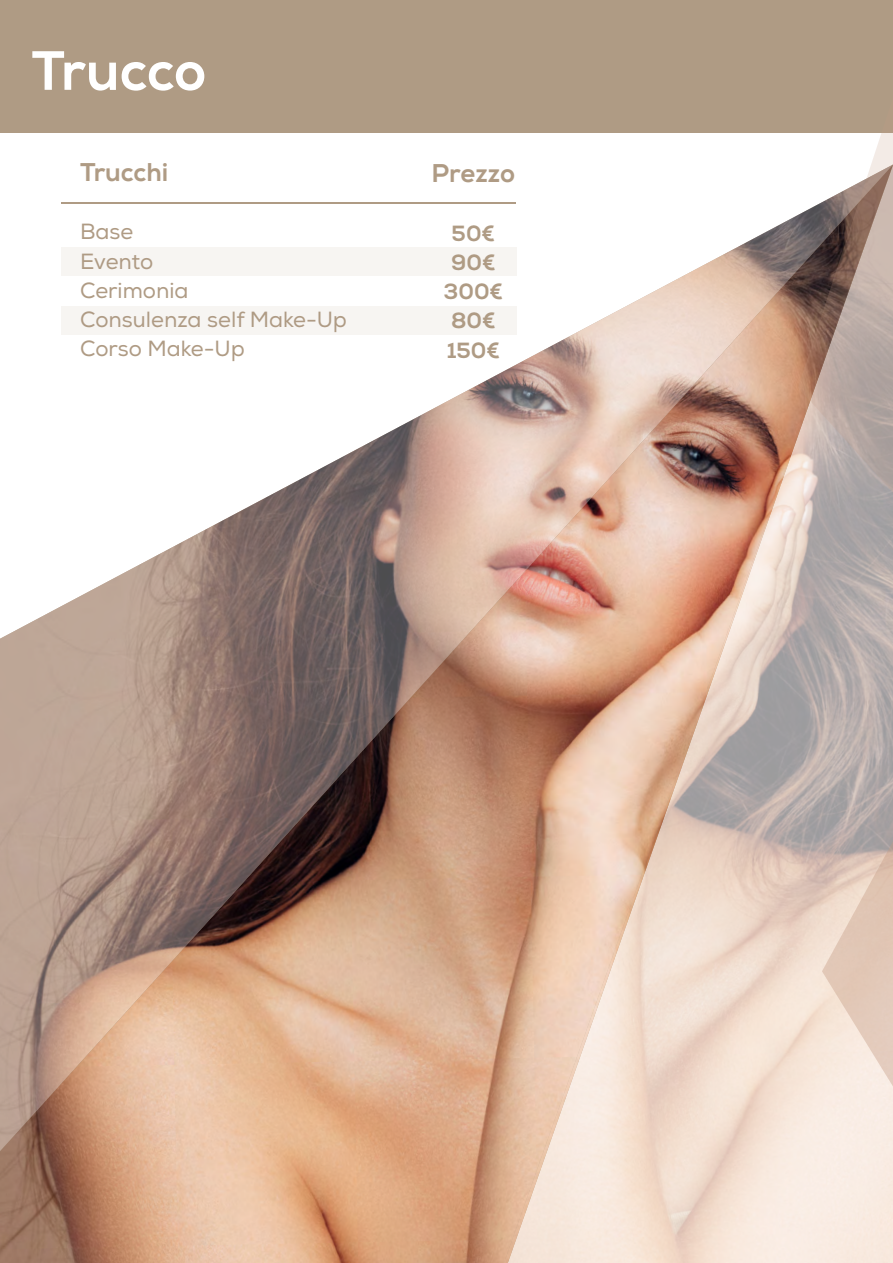
<style>
.page{position:relative;width:893px;height:1263px;background:#fff}
.page>*{position:absolute;margin:0;border:0;box-sizing:border-box;transform-origin:0 0}
.t1{font:55.2px "Nexa X Bold";letter-spacing:-.015em;color:#fff}
.t2{font:25.65px "Nexa X Bold";color:#af9b84}
.t3{font:21.9px/29.2px "Nexa";color:#af9b84}
.t4{font:21.9px/29.2px "Nexa X Bold";color:#af9b84;text-align:center}
</style>
<div class="page">
<div style="left:0;top:0;width:893px;height:132px;background:#af9b84"></div>
<img style="left:0;top:202px;width:365px;height:1061px">
<svg style="left:365px;top:202px;width:136px;height:1061px"></svg>
<img style="left:501px;top:202px;width:392px;height:1061px">
<svg style="left:798px;top:132px;width:95px;height:486px;background:#b1a39f"></svg>
<svg style="left:822px;top:690px;width:71px;height:546px;background:#ddcdc4"></svg>
<h1 class="t1" style="left:31px;top:37px;width:176px">Trucco</h1>
<p class="t2" style="left:80px;top:156px;width:90px">Trucchi</p>
<p class="t3" style="left:80px;top:218px;width:268px">Base<br>Evento<br>Cerimonia<br>Consulenza self Make-Up<br>Corso Make-Up</p>
<p class="t2" style="left:432px;top:157px;width:85px">Prezzo</p>
<p class="t4" style="left:444px;top:219px;width:61px">50€<br>90€<br>300€<br>80€<br>150€</p>
</div>
